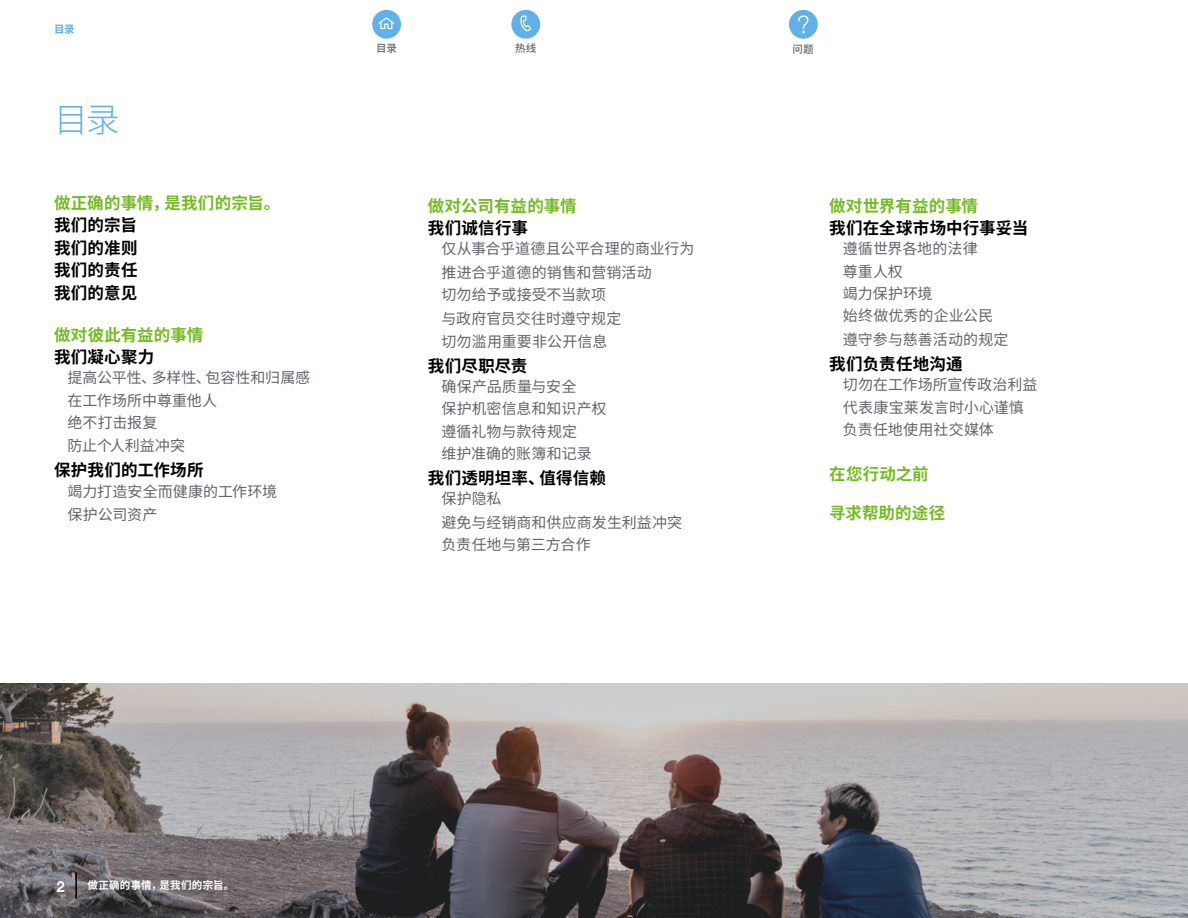
<style>
.page{position:relative;width:1188px;height:918px;background:#fff}
.page>*{position:absolute;margin:0;border:0;box-sizing:border-box;transform-origin:0 0}
.t1{font:300 34.05px "Noto Sans CJ Ksc";color:#61b1e8}
.t2{font:700 16.5px/22.5px "Noto Sans CJ Ksc";letter-spacing:.015em;color:#000;text-align:justify}
.t3{font:700 16.5px "Noto Sans CJ Ksc";letter-spacing:.005em;color:#74bb23}
.t4{font:15px/22.5px "Noto Sans CJ Ksc";color:#61646a}
.t5{font:700 15px "Helvetica Neue";color:#fff}
.t6{font:700 10.5px "Noto Sans CJ Ksc";letter-spacing:.025em;color:#fff}
.t7{font:500 10.5px "Noto Sans CJ Ksc";color:#61646a}
.t8{font:700 10.5px "Noto Sans CJ Ksc";color:#61b1e8}
</style>
<div class="page">
<svg style="left:372px;top:10px;width:29px;height:29px"></svg>
<svg style="left:511px;top:9px;width:30px;height:30px"></svg>
<svg style="left:789px;top:9px;width:29px;height:30px"></svg>
<img style="left:0;top:684px;width:1188px;height:234px">
<hr style="left:75px;top:873px;width:2px;height:26px;background:#000">
<p class="t8" style="left:54px;top:23px;width:22px">目录</p>
<h1 class="t1" style="left:54px;top:100px;width:67px">目录</h1>
<p class="t3" style="left:54px;top:193px;width:228px">做正确的事情，是我们的宗旨。</p>
<p class="t2" style="left:54px;top:214px;width:85px">我们的宗旨我们的准则我们的责任我们的意见</p>
<p class="t3" style="left:54px;top:326px;width:151px">做对彼此有益的事情</p>
<p class="t2" style="left:54px;top:347px;width:102px">我们凝心聚力</p>
<p class="t4" style="left:68px;top:367px;width:244px">提高公平性、多样性、包容性和归属感在工作场所中尊重他人<br>绝不打击报复<br>防止个人利益冲突</p>
<p class="t2" style="left:54px;top:459px;width:151px">保护我们的工作场所</p>
<p class="t4" style="left:68px;top:481px;width:211px">竭力打造安全而健康的工作环境保护公司资产</p>
<p class="t7" style="left:376px;top:42px;width:22px">目录</p>
<p class="t7" style="left:515px;top:42px;width:22px">热线</p>
<p class="t7" style="left:793px;top:43px;width:22px">问题</p>
<p class="t3" style="left:428px;top:196px;width:150px">做对公司有益的事情</p>
<p class="t2" style="left:428px;top:217px;width:102px">我们诚信行事</p>
<p class="t4" style="left:441px;top:237px;width:255px;line-height:24px">仅从事合乎道德且公平合理的商业行为推进合乎道德的销售和营销活动</p>
<p class="t4" style="left:441px;top:283px;width:181px;line-height:24px">切勿给予或接受不当款项与政府官员交往时遵守规定</p>
<p class="t4" style="left:441px;top:330px;width:167px">切勿滥用重要非公开信息</p>
<p class="t2" style="left:428px;top:355px;width:101px">我们尽职尽责</p>
<p class="t4" style="left:441px;top:375px;width:167px">确保产品质量与安全<br>保护机密信息和知识产权遵循礼物与款待规定<br>维护准确的账簿和记录</p>
<p class="t2" style="left:428px;top:467px;width:180px">我们透明坦率、值得信赖</p>
<p class="t4" style="left:441px;top:487px;width:242px;line-height:24px">保护隐私<br>避免与经销商和供应商发生利益冲突</p>
<p class="t4" style="left:441px;top:534px;width:151px">负责任地与第三方合作</p>
<p class="t3" style="left:829px;top:196px;width:150px">做对世界有益的事情</p>
<p class="t2" style="left:829px;top:217px;width:201px">我们在全球市场中行事妥当</p>
<p class="t4" style="left:843px;top:238px;width:152px">遵循世界各地的法律尊重人权<br>竭力保护环境<br>始终做优秀的企业公民</p>
<p class="t4" style="left:843px;top:329px;width:167px">遵守参与慈善活动的规定</p>
<p class="t2" style="left:829px;top:353px;width:135px">我们负责任地沟通</p>
<p class="t4" style="left:843px;top:374px;width:196px">切勿在工作场所宣传政治利益代表康宝莱发言时小心谨慎负责任地使用社交媒体</p>
<p class="t3" style="left:829px;top:464px;width:101px">在您行动之前</p>
<p class="t3" style="left:829px;top:504px;width:117px">寻求帮助的途径</p>
<p class="t5" style="left:57px;top:875px;width:10px">2</p>
<p class="t6" style="left:87px;top:879px;width:148px">做正确的事情，是我们的宗旨。</p>
</div>
